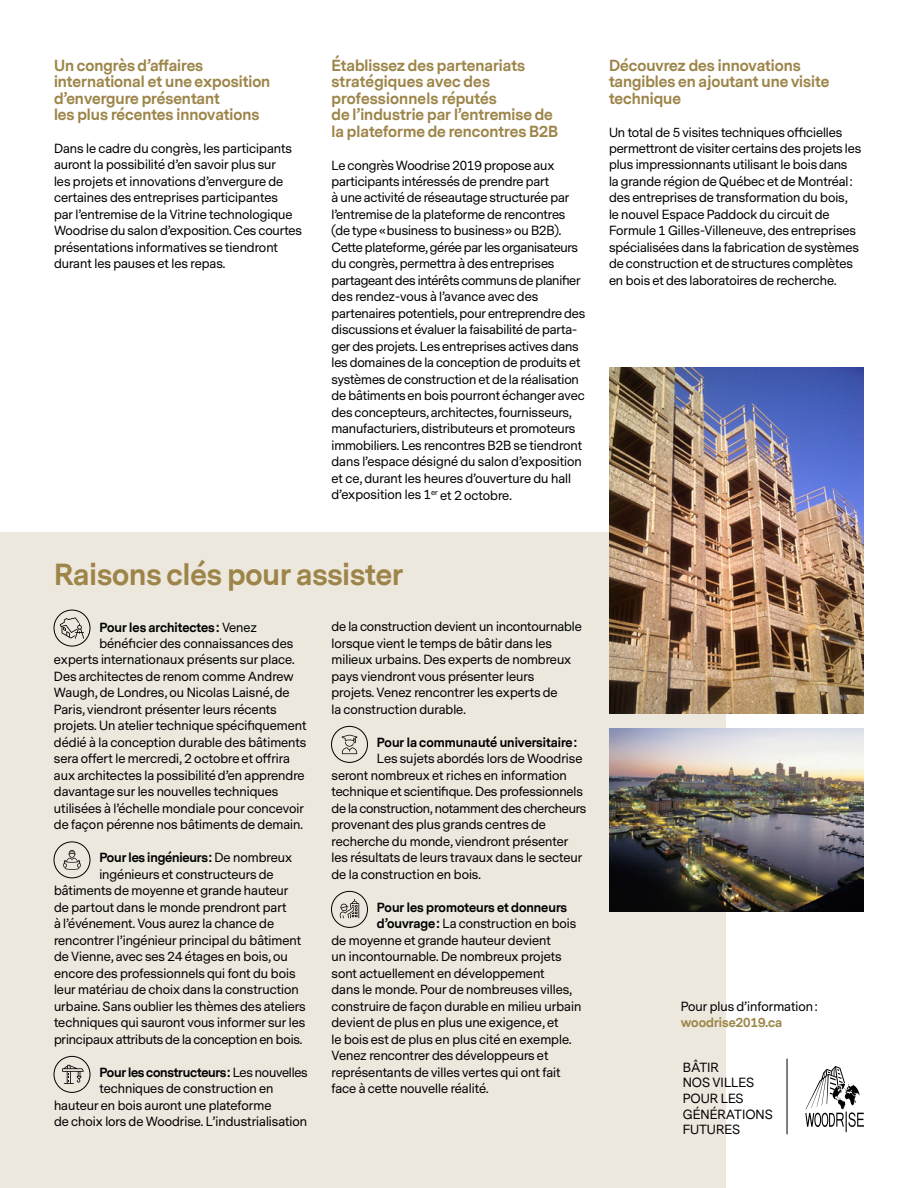
<style>
.page{position:relative;width:918px;height:1188px;background:#fff}
.page>*{position:absolute;margin:0;border:0;box-sizing:border-box;transform-origin:0 0}
.t1{font:700 28.5px "Messina Sans";color:#9d8549}
.t2{font:700 15px/16.5px "Messina Sans";color:#9d8549}
.t3{font:12.45px/15.6px "Messina Sans";color:#000}
.t4{font:12.3px/16.5px "Messina Sans";color:#000}
.t5{font:700 12.3px "Messina Sans";color:#000}
.t6{font:700 12.3px "Messina Sans";letter-spacing:-.02em;color:#000}
.t7{font:700 12.3px "Messina Sans";color:#9d8549}
.s1{font-weight:400}
.s2{font-weight:700}
</style>
<div class="page">
<div style="left:0;top:532px;width:725px;height:656px;background:#ede8de"></div>
<img style="left:609px;top:368px;width:255px;height:346px">
<img style="left:609px;top:729px;width:255px;height:183px">
<div style="left:54px;top:610px;width:36px;height:36px;border:1px solid #000;border-radius:50%"></div>
<div style="left:54px;top:1056px;width:36px;height:37px;border:1px solid #000;border-radius:50%"></div>
<div style="left:331px;top:726px;width:37px;height:37px;border:1px solid #000;border-radius:50%"></div>
<div style="left:331px;top:891px;width:37px;height:37px;border:1px solid #000;border-radius:50%"></div>
<div style="left:54px;top:842px;width:36px;height:36px;border:1px solid #000;border-radius:50%"></div>
<svg style="left:342px;top:735px;width:15px;height:19px"></svg>
<svg style="left:340px;top:899px;width:19px;height:19px"></svg>
<svg style="left:63px;top:850px;width:18px;height:20px"></svg>
<svg style="left:62px;top:1065px;width:22px;height:19px"></svg>
<svg style="left:60px;top:617px;width:24px;height:22px"></svg>
<svg style="left:805px;top:1066px;width:59px;height:66px"></svg>
<hr style="left:787px;top:1059px;width:1px;height:75px;background:#000">
<p class="t2" style="left:54px;top:57px;width:218px">Un congrès d’affaires international et une exposition d’envergure présentant<br>les plus récentes innovations</p>
<p class="t4" style="left:54px;top:141px;width:250px">Dans le cadre du congrès, les participants auront la possibilité d’en savoir plus sur<br>les projets et innovations d’envergure de certaines des entreprises participantes<br>par l’entremise de la Vitrine technologique Woodrise du salon d’exposition. Ces courtes présentations informatives se tiendront durant les pauses et les repas.</p>
<p class="t2" style="left:332px;top:57px;width:228px">Établissez des partenariats stratégiques avec des professionnels réputés<br>de l’industrie par l’entremise de la plateforme de rencontres B2B</p>
<p class="t4" style="left:332px;top:157px;width:255px">Le congrès Woodrise 2019 propose aux participants intéressés de prendre part<br>à une activité de réseautage structurée par l’entremise de la plateforme de rencontres (de type «business to business» ou B2B).<br>Cette plateforme, gérée par les organisateurs du congrès, permettra à des entreprises partageant des intérêts communs de planifier des rendez-vous à l’avance avec des partenaires potentiels, pour entreprendre des discussions et évaluer la faisabilité de parta&shy;ger des projets. Les entreprises actives dans les domaines de la conception de produits et systèmes de construction et de la réalisation de bâtiments en bois pourront échanger avec des concepteurs, architectes, fournisseurs, manufacturiers, distributeurs et promoteurs immobiliers. Les rencontres B2B se tiendront dans l’espace désigné du salon d’exposition et ce, durant les heures d’ouverture du hall d’exposition les 1<sup>er</sup> et 2 octobre.</p>
<h1 class="t1" style="left:54px;top:554px;width:351px">Raisons clés pour assister</h1>
<p class="t5" style="left:99px;top:618px;width:159px">Pour les architectes: <span class="s1">Venez</span></p>
<p class="t4" style="left:99px;top:636px;width:195px">bénéficier des connaissances des</p>
<p class="t4" style="left:54px;top:652px;width:242px">experts internationaux présents sur place.</p>
<p class="t4" style="left:54px;top:669px;width:241px">Des architectes de renom comme Andrew</p>
<p class="t4" style="left:54px;top:685px;width:237px">Waugh, de Londres, ou Nicolas Laisné, de</p>
<p class="t4" style="left:54px;top:702px;width:224px">Paris, viendront présenter leurs récents</p>
<p class="t4" style="left:54px;top:718px;width:254px">projets. Un atelier technique spécifiquement</p>
<p class="t4" style="left:54px;top:735px;width:254px">dédié à la conception durable des bâtiments</p>
<p class="t4" style="left:54px;top:751px;width:237px">sera offert le mercredi, 2 octobre et offrira</p>
<p class="t4" style="left:54px;top:768px;width:252px">aux architectes la possibilité d’en apprendre</p>
<p class="t4" style="left:54px;top:784px;width:226px">davantage sur les nouvelles techniques</p>
<p class="t4" style="left:54px;top:801px;width:251px">utilisées à l’échelle mondiale pour concevoir</p>
<p class="t4" style="left:54px;top:817px;width:250px">de façon pérenne nos bâtiments de demain.</p>
<p class="t5" style="left:99px;top:849px;width:194px">Pour les ingénieurs: <span class="s1">De nombreux</span></p>
<p class="t4" style="left:99px;top:867px;width:176px">ingénieurs et constructeurs de</p>
<p class="t4" style="left:54px;top:883px;width:236px">bâtiments de moyenne et grande hauteur</p>
<p class="t4" style="left:54px;top:900px;width:234px">de partout dans le monde prendront part</p>
<p class="t4" style="left:54px;top:916px;width:222px">à l’événement. Vous aurez la chance de</p>
<p class="t4" style="left:54px;top:933px;width:249px">rencontrer l’ingénieur principal du bâtiment</p>
<p class="t4" style="left:54px;top:949px;width:235px">de Vienne, avec ses 24 étages en bois, ou</p>
<p class="t4" style="left:54px;top:966px;width:243px">encore des professionnels qui font du bois</p>
<p class="t4" style="left:54px;top:982px;width:246px">leur matériau de choix dans la construction</p>
<p class="t4" style="left:54px;top:999px;width:253px">urbaine. Sans oublier les thèmes des ateliers</p>
<p class="t4" style="left:54px;top:1015px;width:253px">techniques qui sauront vous informer sur les</p>
<p class="t4" style="left:54px;top:1032px;width:250px">principaux attributs de la conception en bois.</p>
<p class="t6" style="left:99px;top:1064px;width:210px">Pour les constructeurs: <span class="s1">Les nouvelles</span></p>
<p class="t4" style="left:99px;top:1081px;width:176px">techniques de construction en</p>
<p class="t4" style="left:54px;top:1098px;width:219px">hauteur en bois auront une plateforme</p>
<p class="t4" style="left:54px;top:1114px;width:255px">de choix lors de Woodrise. L’industrialisation</p>
<p class="t4" style="left:332px;top:619px;width:252px">de la construction devient un incontournable lorsque vient le temps de bâtir dans les milieux urbains. Des experts de nombreux pays viendront vous présenter leurs<br>projets. Venez rencontrer les experts de<br>la construction durable.</p>
<p class="t5" style="left:377px;top:734px;width:202px">Pour la communauté universitaire:</p>
<p class="t4" style="left:332px;top:751px;width:256px;text-indent:45px">Les sujets abordés lors de Woodrise seront nombreux et riches en information technique et scientifique. Des professionnels de la construction, notamment des chercheurs provenant des plus grands centres de recherche du monde, viendront présenter les résultats de leurs travaux dans le secteur de la construction en bois.</p>
<p class="t5" style="left:377px;top:899px;width:192px">Pour les promoteurs et donneurs</p>
<p class="t4" style="left:377px;top:916px;width:201px"><span class="s2">d’ouvrage:</span> La construction en bois</p>
<p class="t4" style="left:332px;top:933px;width:221px">de moyenne et grande hauteur devient</p>
<p class="t4" style="left:332px;top:949px;width:232px">un incontournable. De nombreux projets</p>
<p class="t4" style="left:332px;top:966px;width:215px">sont actuellement en développement</p>
<p class="t4" style="left:332px;top:982px;width:242px">dans le monde. Pour de nombreuses villes,</p>
<p class="t4" style="left:332px;top:999px;width:251px">construire de façon durable en milieu urbain</p>
<p class="t4" style="left:332px;top:1015px;width:229px">devient de plus en plus une exigence, et</p>
<p class="t4" style="left:332px;top:1031px;width:241px">le bois est de plus en plus cité en exemple.</p>
<p class="t4" style="left:332px;top:1048px;width:218px">Venez rencontrer des développeurs et</p>
<p class="t4" style="left:332px;top:1064px;width:231px">représentants de villes vertes qui ont fait</p>
<p class="t4" style="left:332px;top:1081px;width:158px">face à cette nouvelle réalité.</p>
<p class="t2" style="left:609px;top:57px;width:222px">Découvrez des innovations tangibles en ajoutant une visite technique</p>
<p class="t4" style="left:609px;top:124px;width:254px">Un total de 5 visites techniques officielles permettront de visiter certains des projets les plus impressionnants utilisant le bois dans<br>la grande région de Québec et de Montréal: des entreprises de transformation du bois,<br>le nouvel Espace Paddock du circuit de Formule 1 Gilles-Villeneuve, des entreprises spécialisées dans la fabrication de systèmes de construction et de structures complètes en bois et des laboratoires de recherche.</p>
<p class="t4" style="left:681px;top:999px;width:138px">Pour plus d’information:</p>
<p class="t7" style="left:681px;top:1014px;width:103px">woodrise2019.ca</p>
<p class="t3" style="left:683px;top:1060px;width:92px">BÂTIR<br>NOS VILLES<br>POUR LES<br>GÉNÉRATIONS<br>FUTURES</p>
</div>
